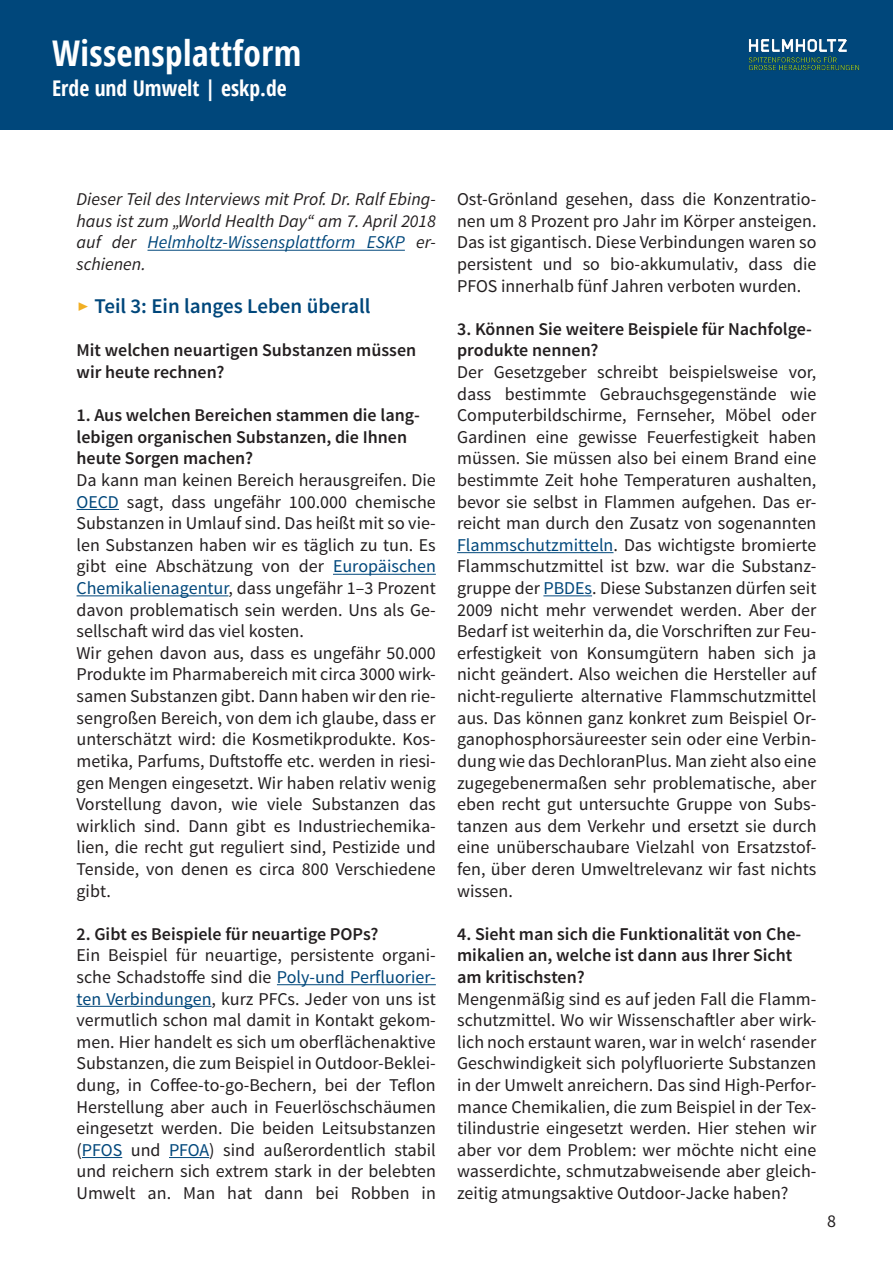
<style>
.page{position:relative;width:893px;height:1263px;background:#fff}
.page>*{position:absolute;margin:0;border:0;box-sizing:border-box;transform-origin:0 0}
.t1{font:700 condensed 35.4px "Open Sans";letter-spacing:.01em;color:#fff}
.t2{font:700 condensed 21.6px "Open Sans";color:#fff}
.bold{font:600 21px "Source Sans Pro";color:#00477b}
.fließ{font:18px/21.6px "Source Sans Pro";color:#231f20;text-align:justify}
.Frage{font:600 18px/21.6px "Source Sans Pro";color:#231f20}
.fließ-2{font:italic 18px/21.6px "Source Sans Pro";color:#231f20;text-align:justify}
.s1{color:#00477b}
.s2{font-family:"Meta Pro";font-weight:400;font-size:24px;color:#f1af24}
</style>
<div class="page">
<div style="left:0;top:0;width:893px;height:130px;background:#00477b"></div>
<img style="left:748px;top:39px;width:112px;height:32px">
<hr style="left:147px;top:250px;width:258px;height:1px;background:#00477b">
<hr style="left:77px;top:509px;width:42px;height:1px;background:#00477b">
<hr style="left:333px;top:574px;width:103px;height:1px;background:#00477b">
<hr style="left:77px;top:595px;width:151px;height:1px;background:#00477b">
<hr style="left:277px;top:984px;width:159px;height:1px;background:#00477b">
<hr style="left:77px;top:1006px;width:135px;height:1px;background:#00477b">
<hr style="left:82px;top:1157px;width:40px;height:1px;background:#00477b">
<hr style="left:169px;top:1157px;width:40px;height:1px;background:#00477b">
<hr style="left:457px;top:552px;width:156px;height:1px;background:#00477b">
<hr style="left:543px;top:595px;width:49px;height:1px;background:#00477b">
<h1 class="t1" style="left:52px;top:29px;width:251px">Wissensplattform</h1>
<p class="t2" style="left:52px;top:73px;width:236px">Erde und Umwelt | eskp.de</p>
<p class="fließ-2" style="left:77px;top:188px;width:361px">Dieser Teil des Interviews mit Prof. Dr. Ralf Ebing&shy;haus ist zum „World Health Day“ am 7. April 2018 auf der <span class="s1">Helmholtz-Wissensplattform ESKP</span> er&shy;schienen.</p>
<p class="bold" style="left:77px;top:293px;width:295px"><span class="s2">▸</span> Teil 3: Ein langes Leben überall</p>
<p class="Frage" style="left:77px;top:340px;width:341px">Mit welchen neuartigen Substanzen müssen wir heute rechnen?</p>
<p class="Frage" style="left:77px;top:405px;width:345px">1. Aus welchen Bereichen stammen die lang&shy;lebigen organischen Substanzen, die Ihnen heute Sorgen machen?</p>
<p class="fließ" style="left:77px;top:470px;width:361px">Da kann man keinen Bereich herausgreifen. Die <span class="s1">OECD</span> sagt, dass ungefähr 100.000 chemische Substanzen in Umlauf sind. Das heißt mit so vie&shy;len Substanzen haben wir es täglich zu tun. Es gibt eine Abschätzung von der <span class="s1">Europäischen Chemikalienagentur</span>, dass ungefähr 1–3 Prozent davon problematisch sein werden. Uns als Ge&shy;sellschaft wird das viel kosten.</p>
<p class="fließ" style="left:77px;top:642px;width:361px">Wir gehen davon aus, dass es ungefähr 50.000<br>Produkte im Pharmabereich mit circa 3000 wirk&shy;samen Substanzen gibt. Dann haben wir den rie&shy;sengroßen Bereich, von dem ich glaube, dass er unterschätzt wird: die Kosmetikprodukte. Kos&shy;metika, Parfums, Duftstoffe etc. werden in riesi&shy;gen Mengen eingesetzt. Wir haben relativ wenig Vorstellung davon, wie viele Substanzen das wirklich sind. Dann gibt es Industriechemika&shy;lien, die recht gut reguliert sind, Pestizide und Tenside, von denen es circa 800 Verschiedene gibt.</p>
<p class="Frage" style="left:77px;top:923px;width:303px">2. Gibt es Beispiele für neuartige POPs?</p>
<p class="fließ" style="left:77px;top:945px;width:361px">Ein Beispiel für neuartige, persistente organi&shy;sche Schadstoffe sind die <span class="s1">Poly-und Perfluorier&shy;ten Verbindungen</span>, kurz PFCs. Jeder von uns ist vermutlich schon mal damit in Kontakt gekom&shy;men. Hier handelt es sich um oberflächenaktive Substanzen, die zum Beispiel in Outdoor-Beklei&shy;dung, in Coffee-to-go-Bechern, bei der Teflon Herstellung aber auch in Feuerlöschschäumen eingesetzt werden. Die beiden Leitsubstanzen (<span class="s1">PFOS</span> und <span class="s1">PFOA</span>) sind außerordentlich stabil und reichern sich extrem stark in der belebten Umwelt an. Man hat dann bei Robben in</p>
<p class="fließ" style="left:457px;top:189px;width:361px">Ost-Grönland gesehen, dass die Konzentratio&shy;nen um 8 Prozent pro Jahr im Körper ansteigen.<br>Das ist gigantisch. Diese Verbindungen waren so persistent und so bio-akkumulativ, dass die PFOS innerhalb fünf Jahren verboten wurden.</p>
<p class="Frage" style="left:457px;top:319px;width:356px">3. Können Sie weitere Beispiele für Nachfolge&shy;produkte nennen?</p>
<p class="fließ" style="left:457px;top:362px;width:361px">Der Gesetzgeber schreibt beispielsweise vor, dass bestimmte Gebrauchsgegenstände wie Computerbildschirme, Fernseher, Möbel oder Gardinen eine gewisse Feuerfestigkeit haben müssen. Sie müssen also bei einem Brand eine bestimmte Zeit hohe Temperaturen aushalten, bevor sie selbst in Flammen aufgehen. Das er&shy;reicht man durch den Zusatz von sogenannten <span class="s1">Flammschutzmitteln</span>. Das wichtigste bromierte Flammschutzmittel ist bzw. war die Substanz&shy;gruppe der <span class="s1">PBDEs</span>. Diese Substanzen dürfen seit 2009 nicht mehr verwendet werden. Aber der Bedarf ist weiterhin da, die Vorschriften zur Feu&shy;erfestigkeit von Konsumgütern haben sich ja nicht geändert. Also weichen die Hersteller auf nicht-regulierte alternative Flammschutzmittel aus. Das können ganz konkret zum Beispiel Or&shy;ganophosphorsäureester sein oder eine Verbin&shy;dung wie das DechloranPlus. Man zieht also eine zugegebenermaßen sehr problematische, aber eben recht gut untersuchte Gruppe von Subs&shy;tanzen aus dem Verkehr und ersetzt sie durch eine unüberschaubare Vielzahl von Ersatzstof&shy;fen, über deren Umweltrelevanz wir fast nichts wissen.</p>
<p class="Frage" style="left:457px;top:923px;width:346px">4. Sieht man sich die Funktionalität von Che&shy;mikalien an, welche ist dann aus Ihrer Sicht am kritischsten?</p>
<p class="fließ" style="left:457px;top:988px;width:361px">Mengenmäßig sind es auf jeden Fall die Flamm&shy;schutzmittel. Wo wir Wissenschaftler aber wirk&shy;lich noch erstaunt waren, war in welch‘ rasender Geschwindigkeit sich polyfluorierte Substanzen in der Umwelt anreichern. Das sind High-Perfor&shy;mance Chemikalien, die zum Beispiel in der Tex&shy;tilindustrie eingesetzt werden. Hier stehen wir aber vor dem Problem: wer möchte nicht eine wasserdichte, schmutzabweisende aber gleich&shy;zeitig atmungsaktive Outdoor-Jacke haben?</p>
<p class="fließ" style="left:827px;top:1210px;width:10px">8</p>
</div>
